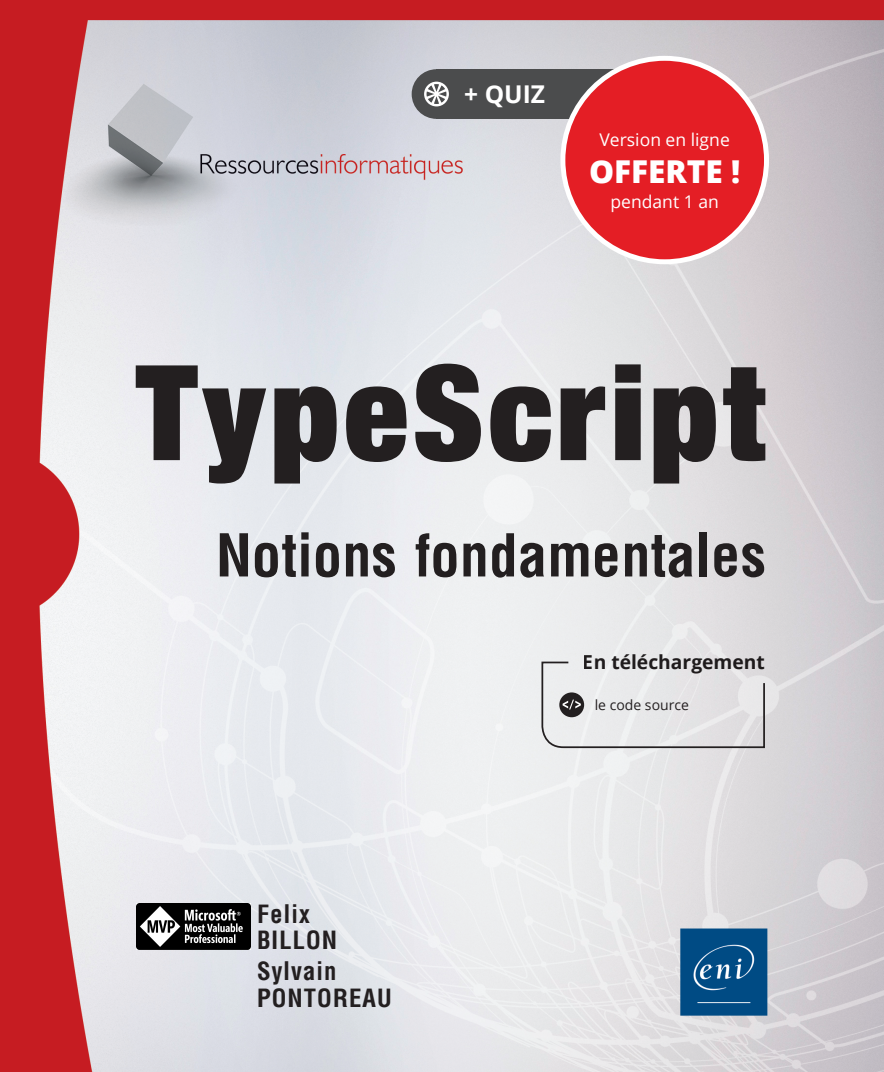
<style>
.page{position:relative;width:884px;height:1072px;background:#fff}
.page>*{position:absolute;margin:0;border:0;box-sizing:border-box;transform-origin:0 0}
.t1{font:900 131.25px "Context Reprise Extra Black S Si Extra";letter-spacing:.04em;color:#231f20}
.t2{font:700 condensed 57.75px "Arena";color:#231f20}
.t3{font:800 31.5px "Open Sans";color:#fff}
.t4{font:700 condensed 24.5px/26.2px "Arena";letter-spacing:.04em;color:#231f20}
.t5{font:700 24.5px "Open Sans";color:#fff}
.t6{font:700 19.25px "Open Sans";color:#231f20}
.t7{font:17.5px "Open Sans";color:#fff}
.t8{font:14px "Open Sans";color:#231f20}
</style>
<div class="page">
<img style="left:0;top:0;width:883px;height:1071px">
<svg style="left:540px;top:660px;width:225px;height:89px;background:#dfdee0"></svg>
<img style="left:136px;top:903px;width:114px;height:46px">
<div style="left:411px;top:69px;width:50px;height:50px;background:#4b4c4d;border-radius:50%"></div>
<svg style="left:424px;top:82px;width:24px;height:24px"></svg>
<div style="left:426px;top:69px;width:187px;height:50px;background:#4b4c4d"></div>
<svg style="left:560px;top:56px;width:208px;height:208px"></svg>
<div style="left:565px;top:61px;width:198px;height:198px;background:#e41e25;border-radius:50%"></div>
<p class="t5" style="left:464px;top:77px;width:82px">+ QUIZ</p>
<p class="t7" style="left:599px;top:127px;width:132px">Version en ligne</p>
<p class="t3" style="left:589px;top:148px;width:152px">OFFERTE !</p>
<p class="t7" style="left:610px;top:190px;width:110px">pendant 1 an</p>
<p class="t1" style="left:136px;top:328px;width:630px">TypeScript</p>
<p class="t2" style="left:216px;top:520px;width:550px">Notions fondamentales</p>
<p class="t4" style="left:257px;top:900px;width:82px">Felix<br>BILLON</p>
<p class="t4" style="left:257px;top:958px;width:137px">Sylvain<br>PONTOREAU</p>
<p class="t6" style="left:582px;top:648px;width:183px">En téléchargement</p>
<p class="t8" style="left:594px;top:695px;width:96px">le code source</p>
</div>
